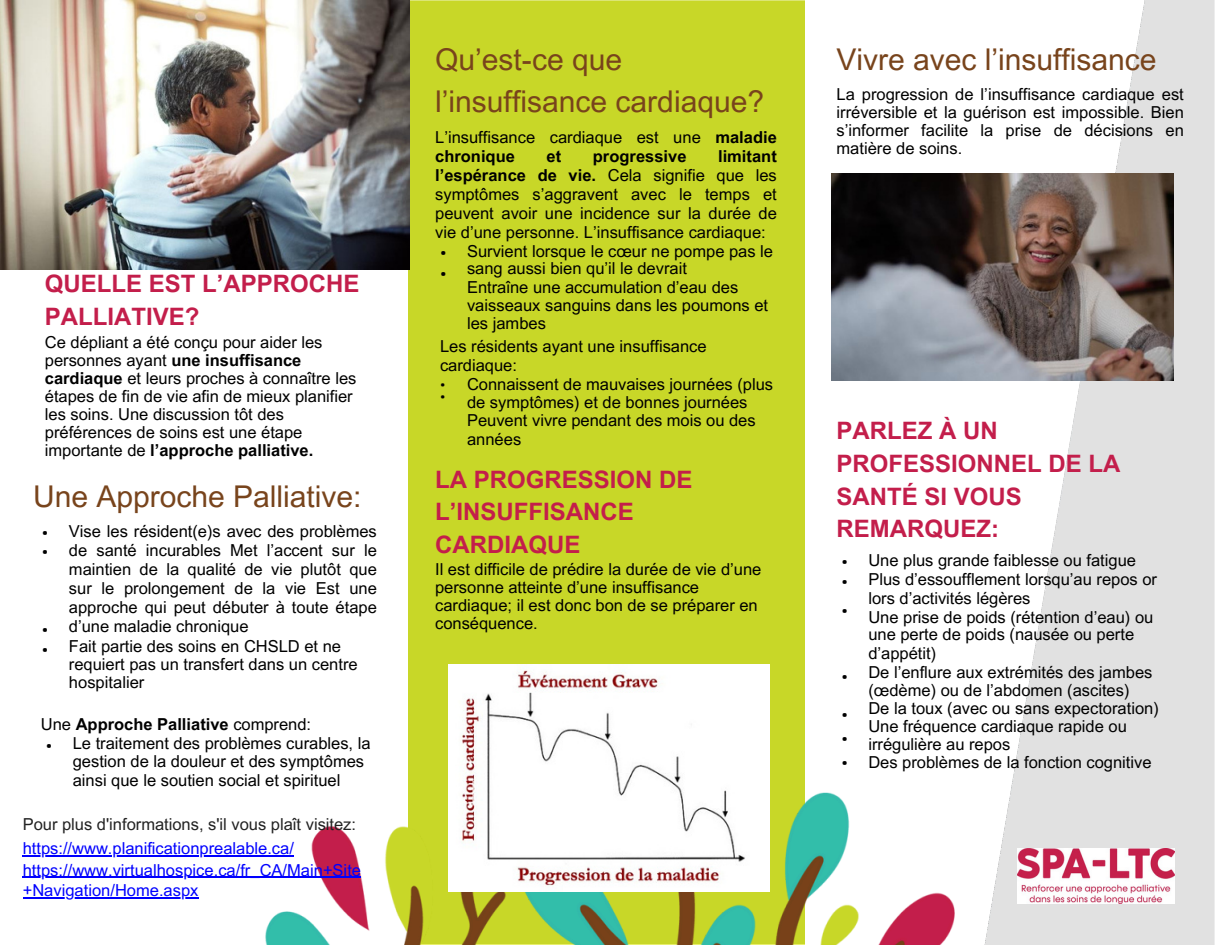
<style>
.page{position:relative;width:1215px;height:945px;background:#fff}
.page>*{position:absolute;margin:0;border:0;box-sizing:border-box;transform-origin:0 0}
.t1{font:30px/41.7px "Arial MT Pro";color:#78441c}
.t2{font:700 24px/32.7px "Arial MT Pro";color:#c31e4b}
.t3{font:16.5px/18px "Arial MT Pro";color:#000}
.t4{font:16.5px "Arial MT Pro";color:#00f}
.t5{font:16.5px "Arial MT Pro";color:#222}
.t6{font:700 16.5px "Arial MT Pro";color:#000}
.t7{font:16.5px/19.2px "IBM Plex Sans";color:#000}
.t8{font:13.5px/11.2px "IBM Plex Sans";color:#000}
.s1{font-weight:700}
.s2{font-weight:400}
</style>
<div class="page">
<div style="left:408px;top:0;width:396px;height:756px;background:#c8d728"></div>
<img style="left:983px;top:0;width:232px;height:945px">
<img style="left:191px;top:756px;width:833px;height:189px">
<img style="left:1017px;top:848px;width:158px;height:55px">
<img style="left:0;top:0;width:409px;height:270px">
<img style="left:832px;top:173px;width:342px;height:207px">
<img style="left:448px;top:664px;width:322px;height:228px">
<hr style="left:23px;top:855px;width:271px;height:2px;background:#00f">
<hr style="left:23px;top:877px;width:338px;height:1px;background:#00f">
<hr style="left:23px;top:897px;width:176px;height:1px;background:#00f">
<p class="t2" style="left:45px;top:271px;width:316px">QUELLE EST L’APPROCHE<br>PALLIATIVE?</p>
<h1 class="t3" style="left:45px;top:335px;width:313px">Ce dépliant a été conçu pour aider les personnes ayant <span class="s1">une insuffisance cardiaque</span> et leurs proches à connaître les étapes de fin de vie afin de mieux planifier les soins. Une discussion tôt des préférences de soins est une étape importante de <span class="s1">l’approche palliative.</span></h1>
<p class="t1" style="left:33px;top:479px;width:330px">Une Approche Palliative:</p>
<p class="t7" style="left:42px;top:522px;width:8px">• •</p>
<p class="t3" style="left:69px;top:523px;width:309px;line-height:19.2px;text-align:justify">Vise les résident(e)s avec des problèmes de santé incurables Met l’accent sur le maintien de la qualité de vie plutôt que sur le prolongement de la vie Est une approche qui peut débuter à toute étape d’une maladie chronique</p>
<p class="t3" style="left:69px;top:640px;width:274px">Fait partie des soins en CHSLD et ne</p>
<p class="t3" style="left:69px;top:658px;width:290px">requiert pas un transfert dans un centre</p>
<p class="t3" style="left:69px;top:676px;width:77px">hospitalier</p>
<p class="t7" style="left:42px;top:619px;width:8px">•</p>
<p class="t7" style="left:42px;top:639px;width:8px">•</p>
<p class="t6" style="left:41px;top:718px;width:272px"><span class="s2">Une</span> Approche Palliative <span class="s2">comprend:</span></p>
<p class="t7" style="left:46px;top:735px;width:8px">•</p>
<p class="t3" style="left:73px;top:736px;width:299px">Le traitement des problèmes curables, la</p>
<p class="t3" style="left:73px;top:754px;width:293px">gestion de la douleur et des symptômes</p>
<p class="t3" style="left:73px;top:773px;width:269px">ainsi que le soutien social et spirituel</p>
<p class="t5" style="left:23px;top:818px;width:335px">Pour plus d'informations, s'il vous plaît visitez:</p>
<p class="t4" style="left:23px;top:842px;width:273px">https://www.planificationprealable.ca/</p>
<p class="t4" style="left:23px;top:864px;width:340px">https://www.virtualhospice.ca/fr_CA/Main+Site</p>
<p class="t4" style="left:23px;top:884px;width:177px">+Navigation/Home.aspx</p>
<p class="t1" style="left:435px;top:42px;width:331px">Qu’est-ce que l’insuffisance cardiaque?</p>
<p class="t1" style="left:837px;top:42px;width:321px">Vivre avec l’insuffisance</p>
<p class="t3" style="left:837px;top:87px;width:349px;text-align:justify">La progression de l’insuffisance cardiaque est irréversible et la guérison est impossible. Bien s’informer facilite la prise de décisions en matière de soins.</p>
<h1 class="t3" style="left:435px;top:129px;width:343px;line-height:19.2px">L’insuffisance cardiaque est une <span class="s1">maladie chronique</span></h1>
<h1 class="t3" style="left:435px;top:149px;width:343px;line-height:19.2px;text-align:justify;text-indent:283px"><span class="s1">limitant l’espérance de vie.</span> Cela signifie que les symptômes s’aggravent avec le temps et peuvent avoir une incidence sur la durée de vie d’une personne. L’insuffisance cardiaque:</h1>
<p class="t7" style="left:440px;top:243px;width:8px">•</p>
<p class="t7" style="left:440px;top:263px;width:8px">•</p>
<h1 class="t6" style="left:547px;top:150px;width:16px">et</h1>
<h1 class="t6" style="left:593px;top:150px;width:95px">progressive</h1>
<p class="t3" style="left:467px;top:244px;width:308px">Survient lorsque le cœur ne pompe pas le</p>
<p class="t3" style="left:467px;top:261px;width:221px">sang aussi bien qu’il le devrait</p>
<h2 class="t3" style="left:467px;top:280px;width:273px">Entraîne une accumulation d’eau des</h2>
<h1 class="t3" style="left:467px;top:298px;width:303px">vaisseaux sanguins dans les poumons et</h1>
<p class="t3" style="left:467px;top:316px;width:80px">les jambes</p>
<p class="t3" style="left:440px;top:339px;width:268px">Les résidents ayant une insuffisance</p>
<p class="t3" style="left:440px;top:358px;width:78px">cardiaque:</p>
<p class="t8" style="left:440px;top:379px;width:7px">• •</p>
<p class="t3" style="left:467px;top:377px;width:308px">Connaissent de mauvaises journées (plus</p>
<p class="t3" style="left:467px;top:395px;width:282px">de symptômes) et de bonnes journées</p>
<p class="t3" style="left:467px;top:413px;width:290px">Peuvent vivre pendant des mois ou des</p>
<p class="t3" style="left:467px;top:432px;width:56px">années</p>
<p class="t2" style="left:837px;top:418px;width:285px">PARLEZ À UN<br>PROFESSIONNEL DE LA<br>SANTÉ SI VOUS<br>REMARQUEZ:</p>
<p class="t2" style="left:435px;top:466px;width:259px">LA PROGRESSION DE<br>L’INSUFFISANCE<br>CARDIAQUE</p>
<p class="t3" style="left:435px;top:563px;width:328px">Il est difficile de prédire la durée de vie d’une personne atteinte d’une insuffisance cardiaque; il est donc bon de se préparer en conséquence.</p>
<p class="t3" style="left:868px;top:552px;width:290px;line-height:19.2px">Une plus grande faiblesse ou fatigue Plus d’essoufflement lorsqu’au repos or lors d’activités légères<br>Une prise de poids (rétention d’eau) ou</p>
<p class="t3" style="left:868px;top:627px;width:267px">une perte de poids (nausée ou perte</p>
<p class="t3" style="left:868px;top:646px;width:69px">d’appétit)</p>
<p class="t3" style="left:868px;top:666px;width:292px">De l’enflure aux extrémités des jambes (œdème) ou de l’abdomen (ascites)<br>De la toux (avec ou sans expectoration)<br>Une fréquence cardiaque rapide ou irrégulière au repos<br>Des problèmes de la fonction cognitive</p>
<p class="t7" style="left:841px;top:552px;width:8px">• •</p>
<p class="t7" style="left:841px;top:600px;width:8px">•</p>
<p class="t7" style="left:841px;top:666px;width:8px">•</p>
<p class="t7" style="left:841px;top:705px;width:8px">•</p>
<p class="t7" style="left:841px;top:728px;width:8px">•</p>
<p class="t7" style="left:841px;top:752px;width:8px">•</p>
</div>
